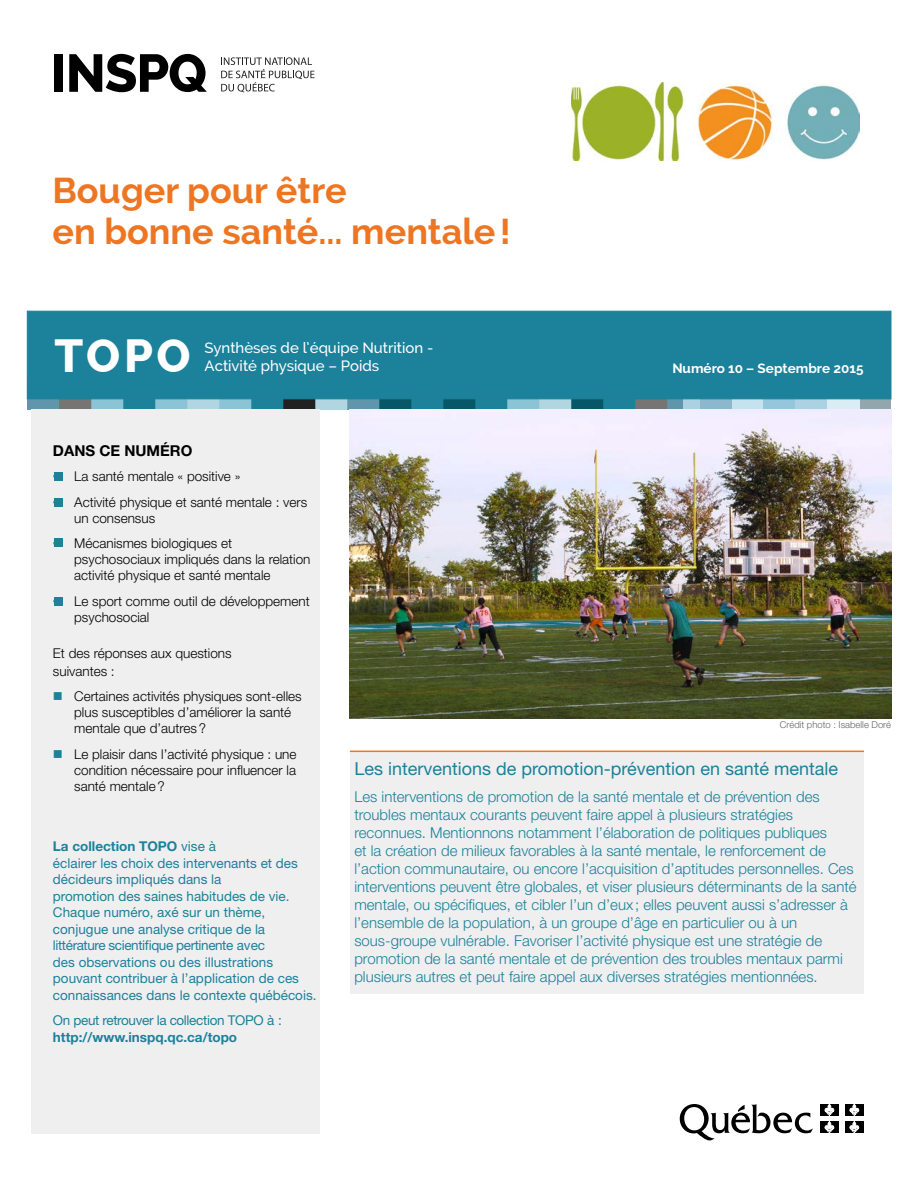
<style>
.page{position:relative;width:918px;height:1188px;background:#fff}
.page>*{position:absolute;margin:0;border:0;box-sizing:border-box;transform-origin:0 0}
.t1{font:800 46.5px "Raleway";color:#fff}
.t2{font:700 36px/40.5px "Raleway";color:#ee7622}
.t3{font:18px "Helvetica Neue LT Std";color:#1c8199}
.t4{font:300 15px/18px "Helvetica Neue LT Std";color:#1c8199}
.t5{font:500 15px/18px "Raleway";color:#fff}
.t6{font:700 15px "Helvetica Neue LT Std";color:#000}
.t7{font:300 13.5px/16.2px "Helvetica Neue LT Std";color:#000}
.t8{font:13.5px/16.5px "Helvetica Neue LT Std";color:#1c819a}
.t9{font:13.5px "Helvetica Neue LT Std";letter-spacing:-.025em;color:#1c8199}
.t10{font:700 13.5px "Helvetica Neue LT Std";color:#1c8199}
.t11{font:700 13.5px "Raleway";color:#fff}
.t12{font:300 9.45px "Helvetica Neue LT Std";color:#636466}
.s1{font-weight:700}
</style>
<div class="page">
<div style="left:27px;top:378px;width:32px;height:32px;background:#6096ac"></div>
<div style="left:859px;top:394px;width:32px;height:16px;background:#92a7ad"></div>
<div style="left:827px;top:394px;width:32px;height:16px;background:#daedf4"></div>
<div style="left:795px;top:394px;width:32px;height:16px;background:#acd1e3"></div>
<div style="left:763px;top:394px;width:32px;height:16px;background:#95c6dc"></div>
<svg style="left:59px;top:399px;width:704px;height:11px;background:#619aa9"></svg>
<div style="left:27px;top:311px;width:864px;height:88px;background:#1c819a;border:1px solid #1c819a"></div>
<div style="left:32px;top:410px;width:288px;height:724px;background:#efeff0"></div>
<svg style="left:680px;top:1104px;width:133px;height:36px"></svg>
<div style="left:820px;top:1104px;width:19px;height:11px;background:#000"></div>
<div style="left:820px;top:1122px;width:19px;height:11px;background:#000"></div>
<svg style="left:825px;top:1104px;width:9px;height:29px"></svg>
<div style="left:845px;top:1104px;width:19px;height:11px;background:#000"></div>
<div style="left:845px;top:1122px;width:19px;height:11px;background:#000"></div>
<svg style="left:850px;top:1104px;width:9px;height:29px"></svg>
<div style="left:54px;top:54px;width:9px;height:38px;background:#000"></div>
<svg style="left:69px;top:54px;width:138px;height:38px"></svg>
<svg style="left:221px;top:57px;width:94px;height:35px"></svg>
<img style="left:571px;top:82px;width:288px;height:79px">
<div style="left:54px;top:473px;width:8px;height:8px;background:#1c8199"></div>
<div style="left:54px;top:498px;width:8px;height:9px;background:#1c8199"></div>
<div style="left:54px;top:539px;width:8px;height:8px;background:#1c8199"></div>
<div style="left:54px;top:597px;width:8px;height:9px;background:#1c8199"></div>
<div style="left:350px;top:751px;width:514px;height:243px;background:#efeff0"></div>
<hr style="left:350px;top:751px;width:514px;height:1px;background:#ee7622">
<img style="left:349px;top:409px;width:542px;height:310px">
<h2 class="t2" style="left:52px;top:170px;width:459px">Bouger pour être<br>en bonne santé... mentale!</h2>
<h1 class="t1" style="left:54px;top:329px;width:138px">TOPO</h1>
<p class="t5" style="left:205px;top:339px;width:230px">Synthèses de l’équipe Nutrition -<br>Activité physique – Poids</p>
<p class="t11" style="left:672px;top:360px;width:193px">Numéro 10 – Septembre 2015</p>
<p class="t6" style="left:53px;top:442px;width:141px">DANS CE NUMÉRO</p>
<p class="t7" style="left:53px;top:468px;width:189px">• La santé mentale « positive »</p>
<p class="t7" style="left:74px;top:493px;width:235px;text-indent:-21px">• Activité physique et santé mentale : vers un consensus</p>
<p class="t7" style="left:74px;top:535px;width:238px;text-indent:-21px">• Mécanismes biologiques et psychosociaux impliqués dans la relation activité physique et santé mentale</p>
<p class="t7" style="left:74px;top:592px;width:237px;text-indent:-21px">• Le sport comme outil de développement psychosocial</p>
<p class="t7" style="left:53px;top:644px;width:180px;line-height:18px">Et des réponses aux questions suivantes :</p>
<p class="t7" style="left:74px;top:688px;width:229px">Certaines activités physiques sont-elles plus susceptibles d’améliorer la santé mentale que d’autres?</p>
<p class="t7" style="left:74px;top:746px;width:224px;text-align:justify">Le plaisir dans l’activité physique : une condition nécessaire pour influencer la santé mentale?</p>
<p class="t8" style="left:53px;top:838px;width:265px"><span class="s1">La collection TOPO</span> vise à<br>éclairer les choix des intervenants et des décideurs impliqués dans la<br>promotion des saines habitudes de vie.<br>Chaque numéro, axé sur un thème, conjugue une analyse critique de la littérature scientifique pertinente avec<br>des observations ou des illustrations pouvant contribuer à l’application de ces connaissances dans le contexte québécois.</p>
<p class="t9" style="left:53px;top:1012px;width:230px">On peut retrouver la collection TOPO à :</p>
<p class="t10" style="left:53px;top:1028px;width:186px">http://www.inspq.qc.ca/topo</p>
<p class="t12" style="left:780px;top:719px;width:112px">Crédit photo : Isabelle Doré</p>
<p class="t3" style="left:354px;top:758px;width:485px">Les interventions de promotion-prévention en santé mentale</p>
<p class="t4" style="left:354px;top:788px;width:504px">Les interventions de promotion de la santé mentale et de prévention des troubles mentaux courants peuvent faire appel à plusieurs stratégies reconnues. Mentionnons notamment l’élaboration de politiques publiques<br>et la création de milieux favorables à la santé mentale, le renforcement de l’action communautaire, ou encore l’acquisition d’aptitudes personnelles. Ces interventions peuvent être globales, et viser plusieurs déterminants de la santé mentale, ou spécifiques, et cibler l’un d’eux ; elles peuvent aussi s’adresser à l’ensemble de la population, à un groupe d’âge en particulier ou à un sous-groupe vulnérable. Favoriser l’activité physique est une stratégie de promotion de la santé mentale et de prévention des troubles mentaux parmi plusieurs autres et peut faire appel aux diverses stratégies mentionnées.</p>
</div>
